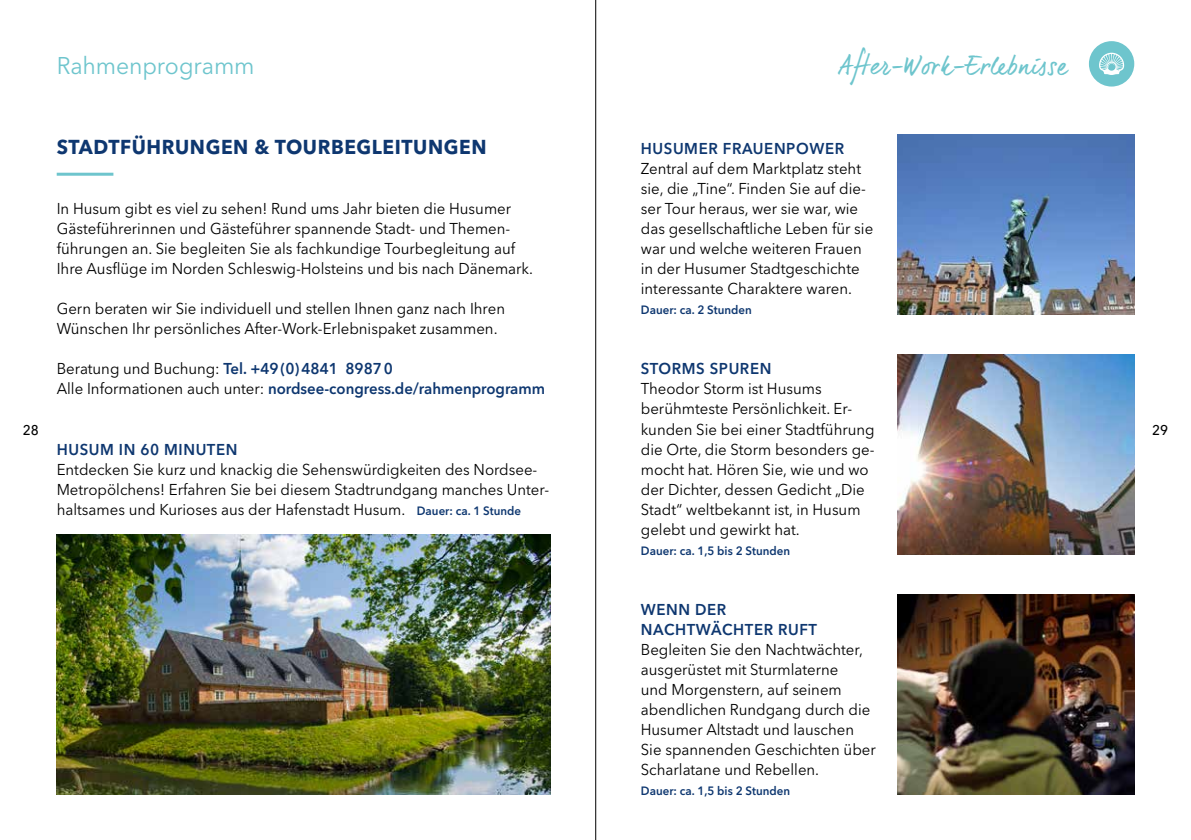
<style>
.page{position:relative;width:1191px;height:840px;background:#fff}
.page>*{position:absolute;margin:0;border:0;box-sizing:border-box;transform-origin:0 0}
.t1{font:25px "dear Joe 6";color:#6ec5cd;scale:.96 1}
.t2{font:24px "Avenir Next LT Pro";letter-spacing:-.005em;color:#6ec5cd;scale:.96 1}
.t3{font:700 20px "Avenir Next LT Pro";letter-spacing:.03em;color:#0e3770;scale:.96 1}
.t4{font:15.6px/20px "Avenir Next LT Pro";color:#000;scale:.96 1}
.t5{font:600 15.6px/20px "Avenir Next LT Pro";color:#0e3770;scale:.96 1}
.t6{font:600 15.6px/20px "Avenir Next LT Pro";letter-spacing:.04em;color:#0e3770;scale:.96 1}
.t7{font:500 14px "Avenir Next LT Pro";color:#000;scale:.96 1}
.t8{font:600 12px "Avenir Next LT Pro";color:#0e3770;scale:.96 1}
.s1{font-weight:400;color:#000}
.s2{font-weight:600;font-size:12px;color:#0e3770}
</style>
<div class="page">
<img style="left:897px;top:134px;width:237px;height:180px">
<img style="left:897px;top:594px;width:237px;height:200px">
<img style="left:897px;top:354px;width:237px;height:200px">
<div style="left:1089px;top:41px;width:45px;height:45px;background:#6ec5cd;border-radius:50%"></div>
<svg style="left:1099px;top:53px;width:25px;height:22px"></svg>
<img style="left:56px;top:0;width:540px;height:839px">
<h2 class="t2" style="left:57px;top:51px;width:208px">Rahmenprogramm</h2>
<h1 class="t1" style="left:837px;top:51px;width:241px">After-Work-Erlebnisse</h1>
<p class="t3" style="left:57px;top:135px;width:449px">STADTFÜHRUNGEN &amp; TOURBEGLEITUNGEN</p>
<p class="t6" style="left:641px;top:138px;width:213px">HUSUMER FRAUENPOWER</p>
<p class="t4" style="left:641px;top:159px;width:244px">Zentral auf dem Marktplatz steht sie, die „Tine“. Finden Sie auf die&shy;ser Tour heraus, wer sie war, wie das gesellschaftliche Leben für sie war und welche weiteren Frauen in der Husumer Stadtgeschichte interessante Charaktere waren.</p>
<p class="t8" style="left:641px;top:303px;width:117px">Dauer: ca. 2 Stunden</p>
<p class="t4" style="left:57px;top:199px;width:498px">In Husum gibt es viel zu sehen! Rund ums Jahr bieten die Husumer Gästeführerinnen und Gästeführer spannende Stadt- und Themen&shy;führungen an. Sie begleiten Sie als fachkundige Tourbegleitung auf Ihre Ausflüge im Norden Schleswig-Holsteins und bis nach Dänemark.</p>
<p class="t4" style="left:57px;top:299px;width:468px">Gern beraten wir Sie individuell und stellen Ihnen ganz nach Ihren<br>Wünschen Ihr persönliches After-Work-Erlebnispaket zusammen.</p>
<p class="t5" style="left:57px;top:358px;width:510px"><span class="s1">Beratung und Buchung:</span> Tel. +49(0)4841 89870<br><span class="s1">Alle Informationen auch unter:</span> nordsee-congress.de/rahmenprogramm</p>
<p class="t6" style="left:641px;top:358px;width:137px">STORMS SPUREN</p>
<p class="t4" style="left:641px;top:379px;width:245px">Theodor Storm ist Husums berühmteste Persönlichkeit. Er&shy;kunden Sie bei einer Stadtführung die Orte, die Storm besonders ge&shy;mocht hat. Hören Sie, wie und wo der Dichter, dessen Gedicht „Die<br>Stadt“ weltbekannt ist, in Husum gelebt und gewirkt hat.</p>
<p class="t8" style="left:641px;top:543px;width:157px">Dauer: ca. 1,5 bis 2 Stunden</p>
<p class="t7" style="left:23px;top:421px;width:18px">28</p>
<p class="t7" style="left:1152px;top:421px;width:18px">29</p>
<p class="t6" style="left:57px;top:438px;width:190px">HUSUM IN 60 MINUTEN</p>
<p class="t4" style="left:57px;top:459px;width:514px">Entdecken Sie kurz und knackig die Sehenswürdigkeiten des Nordsee-<br>Metropölchens! Erfahren Sie bei diesem Stadtrundgang manches Unter&shy;haltsames und Kurioses aus der Hafenstadt Husum. <span class="s2">Dauer: ca. 1 Stunde</span></p>
<p class="t6" style="left:641px;top:598px;width:185px">WENN DER<br>NACHTWÄCHTER RUFT</p>
<p class="t4" style="left:641px;top:639px;width:246px">Begleiten Sie den Nachtwächter, ausgerüstet mit Sturmlaterne<br>und Morgenstern, auf seinem abendlichen Rundgang durch die<br>Husumer Altstadt und lauschen<br>Sie spannenden Geschichten über<br>Scharlatane und Rebellen.</p>
<p class="t8" style="left:641px;top:783px;width:157px">Dauer: ca. 1,5 bis 2 Stunden</p>
</div>
